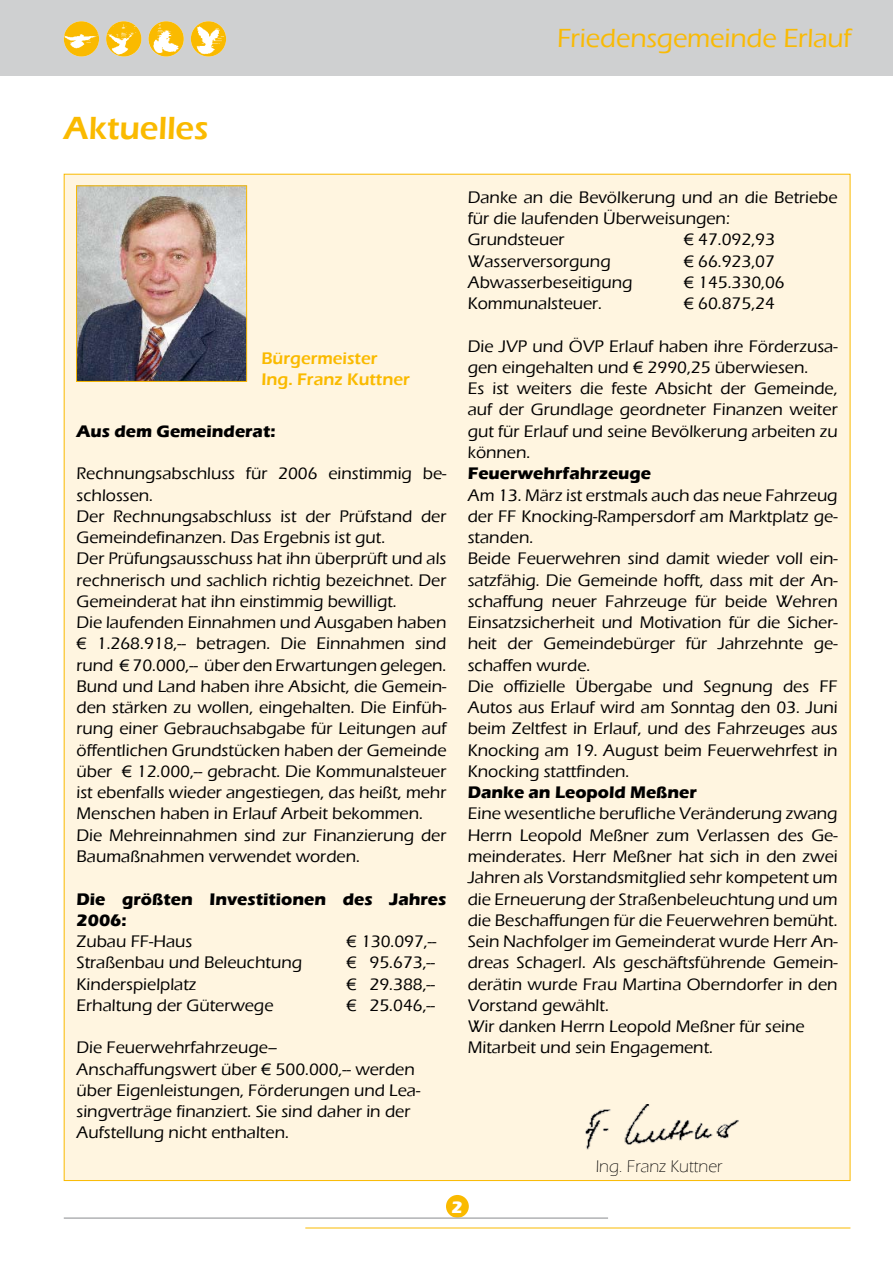
<style>
.page{position:relative;width:893px;height:1263px;background:#fff}
.page>*{position:absolute;margin:0;border:0;box-sizing:border-box;transform-origin:0 0}
.t1{font:600 33px "Eras ITC";color:#faba00}
.t2{font:500 27px "Eras ITC";letter-spacing:-.005em;color:#f9ba05}
.t3{font:500 17.25px/21.3px "Eras ITC";color:#000}
.t4{font:700 17.25px/21.3px "Eras ITC";color:#000}
.t5{font:600 17.25px/20.7px "Eras ITC";color:#faba00}
.t6{font:300 17.25px "Eras ITC";color:#000}
.t7{font:700 17.25px "Eras ITC";color:#fff}
</style>
<div class="page">
<div style="left:64px;top:174px;width:786px;height:1006px;background:#fff5e0"></div>
<img style="left:78px;top:188px;width:167px;height:191px">
<div style="left:76px;top:186px;width:171px;height:195px;border:1px solid #faba00"></div>
<div style="left:0;top:0;width:893px;height:75px;background:#cfd0d1"></div>
<img style="left:64px;top:21px;width:35px;height:36px;border-radius:50%">
<img style="left:106px;top:21px;width:35px;height:36px;border-radius:50%">
<img style="left:148px;top:21px;width:36px;height:36px;border-radius:50%">
<img style="left:191px;top:21px;width:35px;height:36px;border-radius:50%">
<div style="left:446px;top:1195px;width:23px;height:23px;background:#faba00;border-radius:50%"></div>
<hr style="left:305px;top:1227px;width:545px;height:1px;background:#faba00">
<hr style="left:64px;top:1217px;width:544px;height:2px;background:#b1b2b4">
<img style="left:585px;top:1104px;width:154px;height:46px">
<h2 class="t2" style="left:557px;top:23px;width:296px">Friedensgemeinde Erlauf</h2>
<h1 class="t1" style="left:64px;top:109px;width:146px">Aktuelles</h1>
<p class="t5" style="left:261px;top:348px;width:150px">Bürgermeister<br>Ing. Franz Kuttner</p>
<p class="t4" style="left:77px;top:420px;width:200px">Aus dem Gemeinderat:</p>
<p class="t3" style="left:77px;top:463px;width:371px">Rechnungsabschluss für 2006 einstimmig be&shy;schlossen.<br>Der Rechnungsabschluss ist der Prüfstand der Gemeindefinanzen. Das Ergebnis ist gut.<br>Der Prüfungsausschuss hat ihn überprüft und als rechnerisch und sachlich richtig bezeichnet. Der Gemeinderat hat ihn einstimmig bewilligt.<br>Die laufenden Einnahmen und Ausgaben haben € 1.268.918,-- betragen. Die Einnahmen sind rund € 70.000,-- über den Erwartungen gelegen.<br>Bund und Land haben ihre Absicht, die Gemein&shy;den stärken zu wollen, eingehalten. Die Einfüh&shy;rung einer Gebrauchsabgabe für Leitungen auf öffentlichen Grundstücken haben der Gemeinde über € 12.000,-- gebracht. Die Kommunalsteuer ist ebenfalls wieder angestiegen, das heißt, mehr Menschen haben in Erlauf Arbeit bekommen.<br>Die Mehreinnahmen sind zur Finanzierung der Baumaßnahmen verwendet worden.</p>
<p class="t4" style="left:77px;top:888px;width:371px">Die größten Investitionen des Jahres<br>2006:</p>
<p class="t3" style="left:77px;top:931px;width:117px">Zubau FF-Haus</p>
<p class="t3" style="left:347px;top:931px;width:91px">€ 130.097,--</p>
<p class="t3" style="left:77px;top:952px;width:227px">Straßenbau und Beleuchtung</p>
<p class="t3" style="left:347px;top:952px;width:90px">€ 95.673,--</p>
<p class="t3" style="left:77px;top:973px;width:122px">Kinderspielplatz</p>
<p class="t3" style="left:347px;top:973px;width:90px">€ 29.388,--</p>
<p class="t3" style="left:77px;top:994px;width:198px">Erhaltung der Güterwege</p>
<p class="t3" style="left:347px;top:994px;width:90px">€ 25.046,--</p>
<p class="t3" style="left:77px;top:1037px;width:345px">Die Feuerwehrfahrzeuge– Anschaffungswert über € 500.000,-- werden über Eigenleistungen, Förderungen und Lea&shy;singverträge finanziert. Sie sind daher in der Aufstellung nicht enthalten.</p>
<p class="t3" style="left:468px;top:187px;width:371px">Danke an die Bevölkerung und an die Betriebe für die laufenden Überweisungen:<br>Grundsteuer</p>
<p class="t3" style="left:684px;top:229px;width:93px">€ 47.092,93</p>
<p class="t3" style="left:468px;top:250px;width:144px">Wasserversorgung</p>
<p class="t3" style="left:684px;top:250px;width:93px">€ 66.923,07</p>
<p class="t3" style="left:468px;top:272px;width:166px">Abwasserbeseitigung</p>
<p class="t3" style="left:684px;top:272px;width:102px">€ 145.330,06</p>
<p class="t3" style="left:468px;top:293px;width:136px">Kommunalsteuer.</p>
<p class="t3" style="left:684px;top:293px;width:93px">€ 60.875,24</p>
<p class="t3" style="left:468px;top:335px;width:371px">Die JVP und ÖVP Erlauf haben ihre Förderzusa&shy;gen eingehalten und € 2990,25 überwiesen.<br>Es ist weiters die feste Absicht der Gemeinde, auf der Grundlage geordneter Finanzen weiter gut für Erlauf und seine Bevölkerung arbeiten zu können.</p>
<p class="t4" style="left:468px;top:463px;width:185px">Feuerwehrfahrzeuge</p>
<p class="t3" style="left:468px;top:484px;width:371px">Am 13. März ist erstmals auch das neue Fahrzeug der FF Knocking-Rampersdorf am Marktplatz ge&shy;standen.<br>Beide Feuerwehren sind damit wieder voll ein&shy;satzfähig. Die Gemeinde hofft, dass mit der An&shy;schaffung neuer Fahrzeuge für beide Wehren Einsatzsicherheit und Motivation für die Sicher&shy;heit der Gemeindebürger für Jahrzehnte ge&shy;schaffen wurde.<br>Die offizielle Übergabe und Segnung des FF Autos aus Erlauf wird am Sonntag den 03. Juni beim Zeltfest in Erlauf, und des Fahrzeuges aus Knocking am 19. August beim Feuerwehrfest in Knocking stattfinden.</p>
<p class="t4" style="left:468px;top:782px;width:231px">Danke an Leopold Meßner</p>
<p class="t3" style="left:468px;top:803px;width:371px">Eine wesentliche berufliche Veränderung zwang Herrn Leopold Meßner zum Verlassen des Ge&shy;meinderates. Herr Meßner hat sich in den zwei Jahren als Vorstandsmitglied sehr kompetent um die Erneuerung der Straßenbeleuchtung und um die Beschaffungen für die Feuerwehren bemüht.<br>Sein Nachfolger im Gemeinderat wurde Herr An&shy;dreas Schagerl. Als geschäftsführende Gemein&shy;derätin wurde Frau Martina Oberndorfer in den Vorstand gewählt.<br>Wir danken Herrn Leopold Meßner für seine Mitarbeit und sein Engagement.</p>
<p class="t6" style="left:596px;top:1156px;width:128px">Ing. Franz Kuttner</p>
<p class="t7" style="left:451px;top:1198px;width:13px">2</p>
</div>
